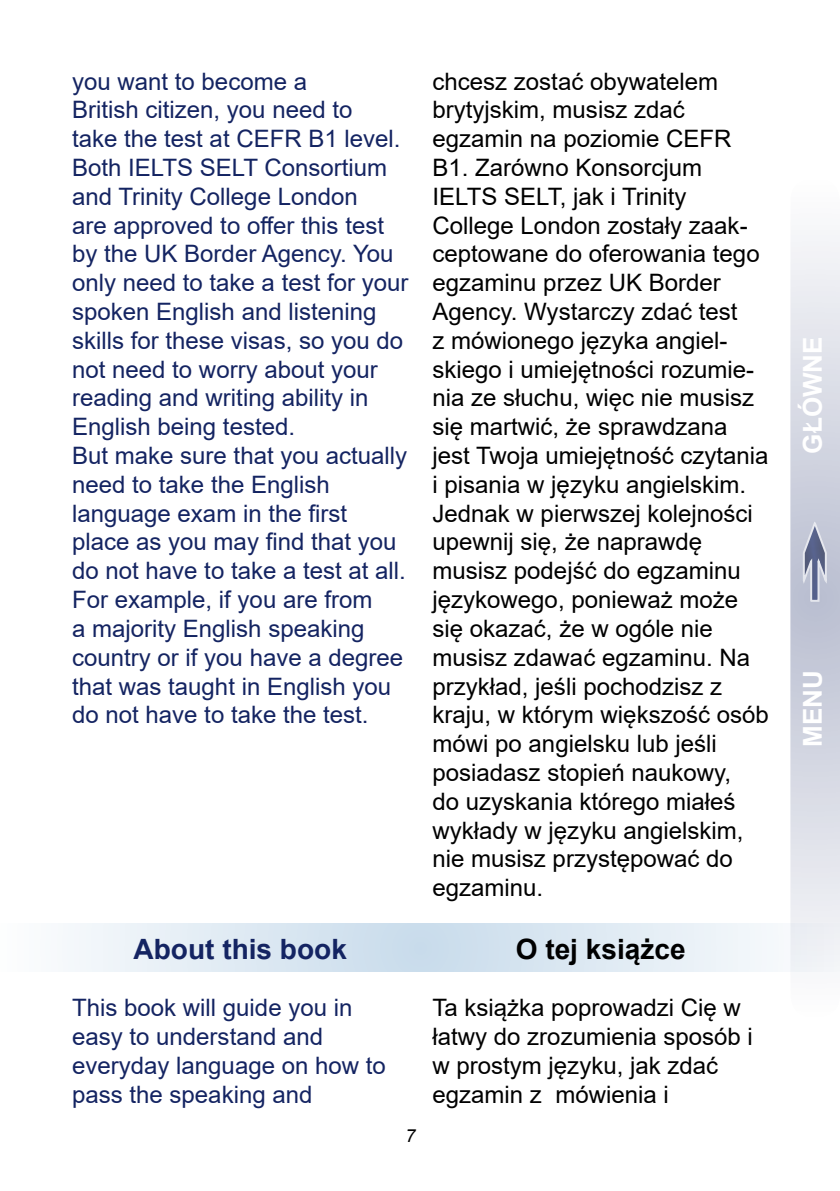
<style>
.page{position:relative;width:840px;height:1191px;background:#fff}
.page>*{position:absolute;margin:0;border:0;box-sizing:border-box;transform-origin:0 0}
.t1{font:700 28px "Arial";color:#142462}
.t2{font:700 28px "Arial";color:#000}
.t3{font:700 26px "Arial";color:#fff}
.t4{font:24px/28.8px "Arial";color:#000}
.t5{font:24px/28.8px "Arial";color:#142462}
.t6{font:italic 18px "Arial";color:#000}
</style>
<div class="page">
<svg style="left:790px;top:178px;width:49px;height:840px"></svg>
<div style="left:789px;top:505px;width:48px;height:113px;background:#c0c4d5"></div>
<svg style="left:803px;top:521px;width:24px;height:81px"></svg>
<svg style="left:67px;top:924px;width:772px;height:48px"></svg>
<p class="t5" style="left:72px;top:66px;width:338px">you want to become a<br>British citizen, you need to<br>take the test at CEFR B1 level.<br>Both IELTS SELT Consortium and Trinity College London<br>are approved to offer this test by the UK Border Agency. You only need to take a test for your spoken English and listening skills for these visas, so you do not need to worry about your reading and writing ability in<br>English being tested.<br>But make sure that you actually need to take the English language exam in the first place as you may find that you do not have to take a test at all.<br>For example, if you are from<br>a majority English speaking country or if you have a degree that was taught in English you do not have to take the test.</p>
<p class="t1" style="left:133px;top:929px;width:215px">About this book</p>
<p class="t5" style="left:72px;top:993px;width:315px">This book will guide you in easy to understand and everyday language on how to pass the speaking and</p>
<p class="t6" style="left:405px;top:1123px;width:12px">7</p>
<p class="t4" style="left:432px;top:66px;width:337px">chcesz zostać obywatelem brytyjskim, musisz zdać egzamin na poziomie CEFR<br>B1. Zarówno Konsorcjum<br>IELTS SELT, jak i Trinity<br>College London zostały zaak&shy;ceptowane do oferowania tego egzaminu przez UK Border<br>Agency. Wystarczy zdać test<br>z mówionego języka angiel&shy;skiego i umiejętności rozumie&shy;nia ze słuchu, więc nie musisz się martwić, że sprawdzana jest Twoja umiejętność czytania i pisania w języku angielskim.<br>Jednak w pierwszej kolejności upewnij się, że naprawdę musisz podejść do egzaminu językowego, ponieważ może się okazać, że w ogóle nie musisz zdawać egzaminu. Na przykład, jeśli pochodzisz z kraju, w którym większość osób mówi po angielsku lub jeśli posiadasz stopień naukowy,<br>do uzyskania którego miałeś wykłady w języku angielskim, nie musisz przystępować do egzaminu.</p>
<p class="t2" style="left:515px;top:929px;width:171px">O tej książce</p>
<p class="t4" style="left:432px;top:993px;width:322px">Ta książka poprowadzi Cię w łatwy do zrozumienia sposób i w prostym języku, jak zdać egzamin z mówienia i</p>
<p class="t3" style="left:793px;top:453px;width:119px;rotate:-90deg">GŁÓWNE</p>
<p class="t3" style="left:793px;top:747px;width:78px;rotate:-90deg">MENU</p>
</div>
